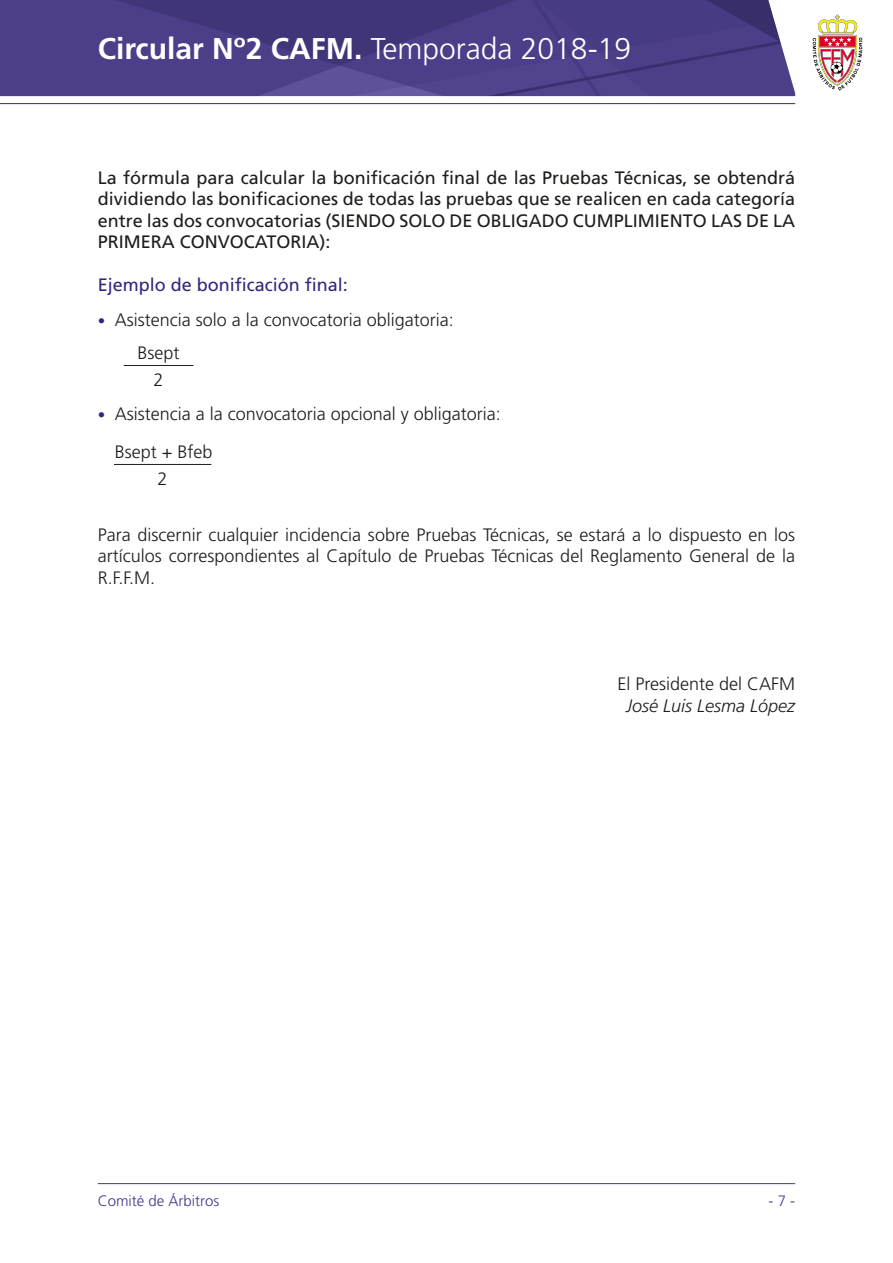
<style>
.page{position:relative;width:893px;height:1263px;background:#fff}
.page>*{position:absolute;margin:0;border:0;box-sizing:border-box;transform-origin:0 0}
.t1{font:700 30px "Frutiger";color:#fff}
.t2{font:300 18px/21.6px "Frutiger LT Std";color:#1d1d1b}
.t3{font:18px/21.6px "Frutiger LT Std";color:#1d1d1b;text-align:justify}
.t4{font:18px "Frutiger LT Std";color:#312783}
.t5{font:italic 300 18px "Frutiger LT Std";color:#1d1d1b}
.t6{font:300 15px "Frutiger LT Std";color:#43358c}
.s1{font-weight:300}
.s2{font-size:15px;color:#312783}
</style>
<div class="page">
<svg style="left:0;top:0;width:795px;height:96px;background:#4d4087"></svg>
<hr style="left:0;top:103px;width:795px;height:1px;background:#312783">
<svg style="left:813px;top:15px;width:49px;height:76px"></svg>
<hr style="left:98px;top:1183px;width:697px;height:1px;background:#43358c">
<hr style="left:124px;top:365px;width:69px;height:1px;background:#1d1d1b">
<hr style="left:114px;top:464px;width:97px;height:1px;background:#1d1d1b">
<h1 class="t1" style="left:98px;top:31px;width:535px">Circular Nº2 CAFM. <span class="s1">Temporada 2018-19</span></h1>
<p class="t3" style="left:98px;top:167px;width:699px">La fórmula para calcular la bonificación final de las Pruebas Técnicas, se obtendrá dividiendo las bonificaciones de todas las pruebas que se realicen en cada categoría entre las dos convocatorias (SIENDO SOLO DE OBLIGADO CUMPLIMIENTO LAS DE LA PRIMERA CONVOCATORIA):</p>
<p class="t4" style="left:98px;top:274px;width:252px">Ejemplo de bonificación final:</p>
<p class="t2" style="left:138px;top:303px;width:318px;line-height:33.3px;text-indent:-40px"><span class="s2">•</span> Asistencia solo a la convocatoria obligatoria:<br>Bsept</p>
<p class="t2" style="left:154px;top:369px;width:12px">2</p>
<p class="t2" style="left:115px;top:396px;width:388px;line-height:37.7px;text-indent:-17px"><span class="s2">•</span> Asistencia a la convocatoria opcional y obligatoria:<br>Bsept + Bfeb</p>
<p class="t2" style="left:158px;top:468px;width:12px">2</p>
<p class="t2" style="left:98px;top:524px;width:699px;text-align:justify">Para discernir cualquier incidencia sobre Pruebas Técnicas, se estará a lo dispuesto en los artículos correspondientes al Capítulo de Pruebas Técnicas del Reglamento General de la R.F.F.M.</p>
<p class="t2" style="left:617px;top:674px;width:179px">El Presidente del CAFM</p>
<p class="t5" style="left:626px;top:695px;width:171px">José Luis Lesma López</p>
<p class="t6" style="left:98px;top:1192px;width:123px">Comité de Árbitros</p>
<p class="t6" style="left:768px;top:1192px;width:28px">- 7 -</p>
</div>
